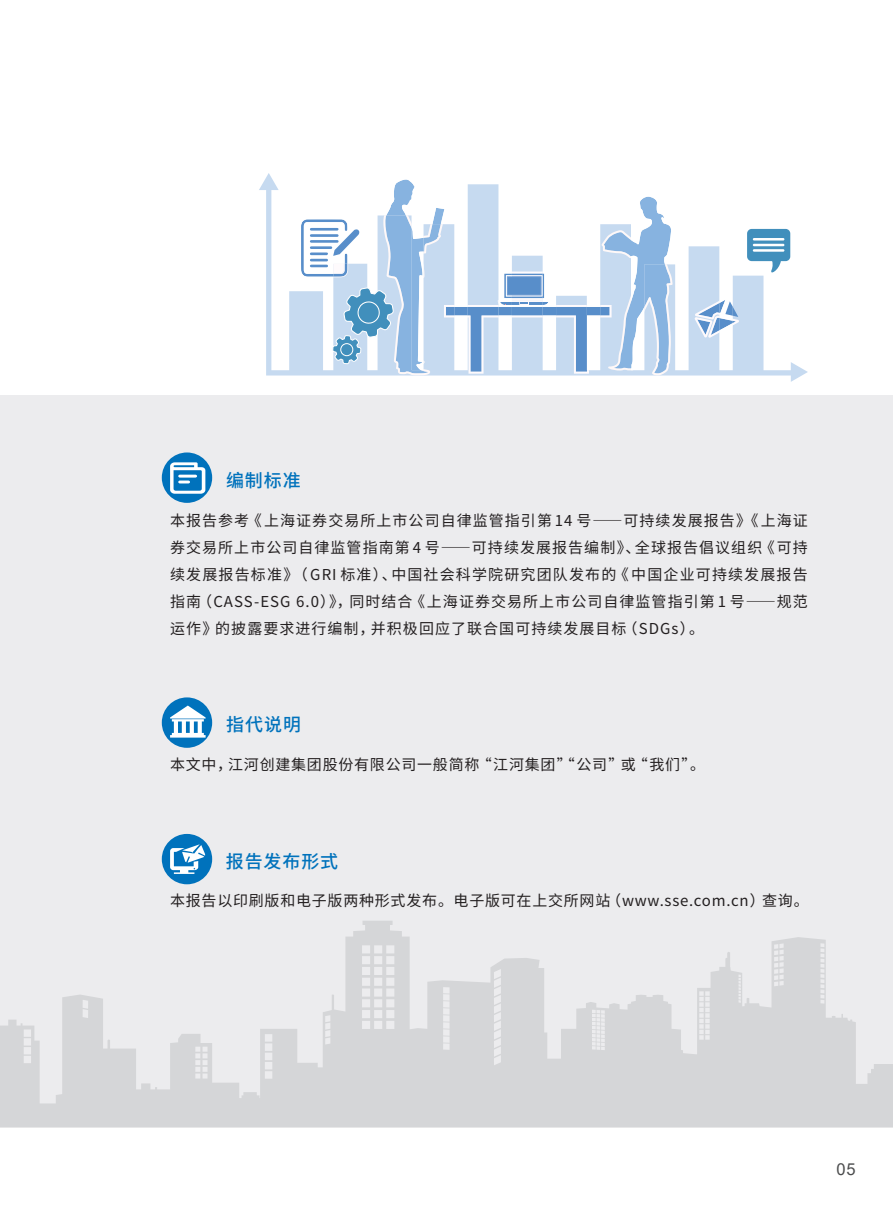
<style>
.page{position:relative;width:893px;height:1212px;background:#fff}
.page>*{position:absolute;margin:0;border:0;box-sizing:border-box;transform-origin:0 0}
.CSR-正文{font:500 18px "Source Han Sans CN";letter-spacing:.05em;color:#0072bc}
.CSR-正文-2{font:16.5px "Arial";color:#4b4c4d}
.CSR-正文-3{font:15px/27px "Source Han Sans CN";letter-spacing:.05em;color:#231f20;text-align:justify}
</style>
<div class="page">
<div style="left:0;top:395px;width:893px;height:732px;background:#ececee"></div>
<div style="left:162px;top:452px;width:50px;height:51px;background:#0072bc;border-radius:50%"></div>
<div style="left:162px;top:697px;width:50px;height:51px;background:#0072bc;border-radius:50%"></div>
<div style="left:162px;top:834px;width:50px;height:50px;background:#0072bc;border-radius:50%"></div>
<svg style="left:170px;top:462px;width:35px;height:32px"></svg>
<svg style="left:170px;top:705px;width:36px;height:33px"></svg>
<svg style="left:170px;top:844px;width:35px;height:30px"></svg>
<svg style="left:259px;top:173px;width:549px;height:209px"></svg>
<svg style="left:747px;top:229px;width:43px;height:47px"></svg>
<hr style="left:753px;top:249px;width:31px;height:3px;background:#fff">
<hr style="left:753px;top:244px;width:31px;height:2px;background:#fff">
<hr style="left:753px;top:238px;width:31px;height:2px;background:#fff">
<svg style="left:695px;top:297px;width:44px;height:41px"></svg>
<svg style="left:300px;top:178px;width:373px;height:197px"></svg>
<svg style="left:0;top:921px;width:893px;height:206px;fill:#d5d6d8"></svg>
<p class="CSR-正文" style="left:226px;top:470px;width:76px">编制标准</p>
<p class="CSR-正文-3" style="left:170px;top:507px;width:639px">本报告参考《上海证券交易所上市公司自律监管指引第 14 号——可持续发展报告》《上海证券交易所上市公司自律监管指南第 4 号——可持续发展报告编制》、全球报告倡议组织《可持续发展报告标准》（GRI 标准）、中国社会科学院研究团队发布的《中国企业可持续发展报告指南（CASS-ESG 6.0）》，同时结合《上海证券交易所上市公司自律监管指引第 1 号——规范运作》的披露要求进行编制，并积极回应了联合国可持续发展目标（SDGs）。</p>
<p class="CSR-正文" style="left:226px;top:715px;width:76px">指代说明</p>
<p class="CSR-正文-3" style="left:170px;top:751px;width:537px">本文中，江河创建集团股份有限公司一般简称“江河集团”“公司”或“我们”。</p>
<p class="CSR-正文" style="left:226px;top:851px;width:114px">报告发布形式</p>
<p class="CSR-正文-3" style="left:170px;top:887px;width:640px">本报告以印刷版和电子版两种形式发布。电子版可在上交所网站（www.sse.com.cn）查询。</p>
<p class="CSR-正文-2" style="left:837px;top:1158px;width:21px">05</p>
</div>
